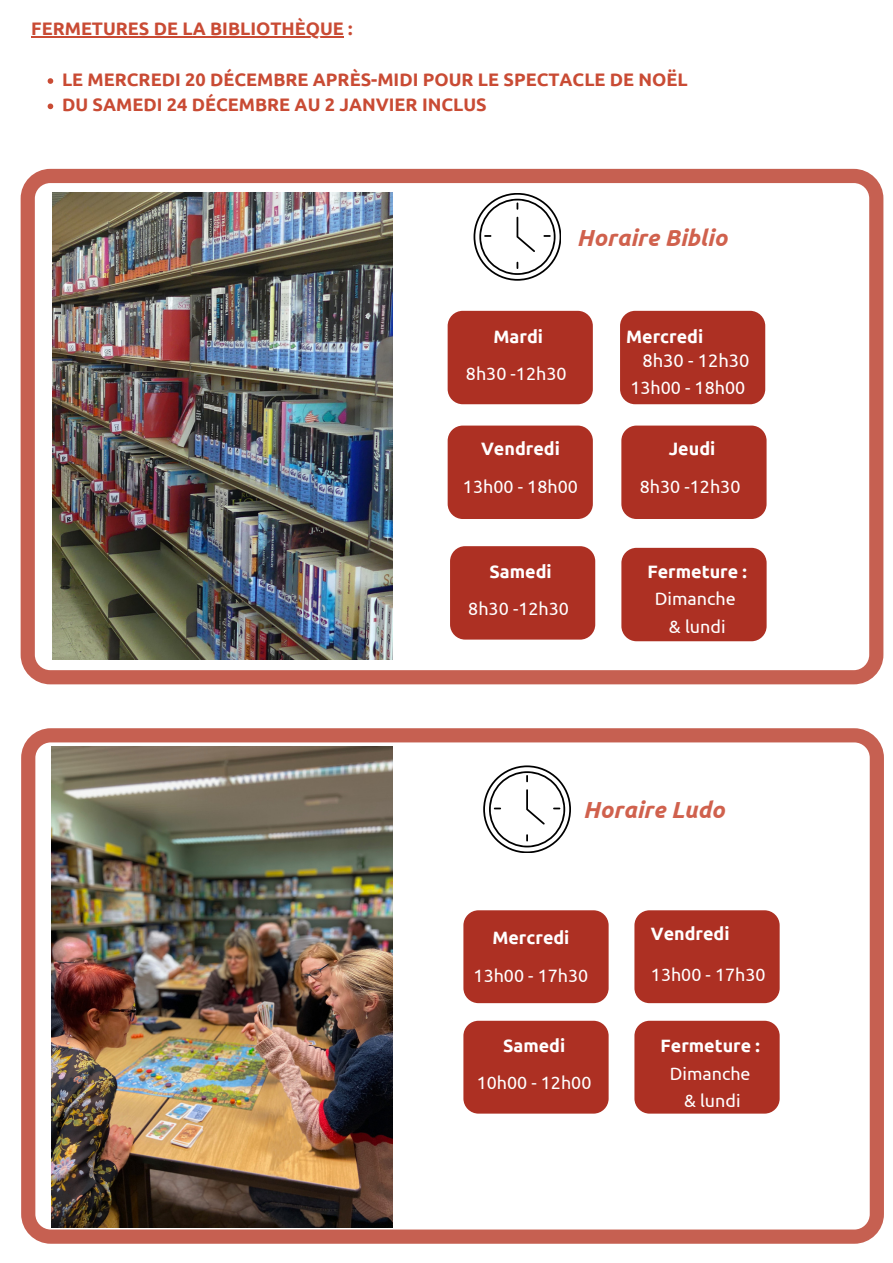
<style>
.page{position:relative;width:893px;height:1263px;background:#fff}
.page>*{position:absolute;margin:0;border:0;box-sizing:border-box;transform-origin:0 0}
.t1{font:italic 700 23.17px "Ubuntu";color:#d0614d}
.t2{font:18.3px "Ubuntu";color:#fff}
.t3{font:700 18.08px "Ubuntu";color:#c94b34}
.t4{font:17.92px/37.7px "Ubuntu";color:#fff;text-align:center}
.t5{font:700 17.92px/27.6px "Ubuntu";color:#fff;text-align:center}
.t6{font:17.85px/36.6px "Ubuntu";color:#fff;text-align:center}
.t7{font:700 17.85px/27.6px "Ubuntu";color:#fff;text-align:center}
.s1{font-weight:700}
.s2{font-weight:400}
</style>
<div class="page">
<img style="left:21px;top:169px;width:862px;height:515px">
<img style="left:21px;top:728px;width:863px;height:516px">
<svg style="left:48px;top:78px;width:5px;height:6px"></svg>
<svg style="left:48px;top:104px;width:5px;height:5px"></svg>
<hr style="left:31px;top:37px;width:313px;height:1px;background:#c94b34">
<p class="t3" style="left:31px;top:19px;width:323px">FERMETURES DE LA BIBLIOTHÈQUE :</p>
<p class="t3" style="left:62px;top:69px;width:627px">LE MERCREDI 20 DÉCEMBRE APRÈS-MIDI POUR LE SPECTACLE DE NOËL</p>
<p class="t3" style="left:62px;top:95px;width:426px">DU SAMEDI 24 DÉCEMBRE AU 2 JANVIER INCLUS</p>
<p class="t1" style="left:577px;top:224px;width:152px">Horaire Biblio</p>
<p class="t5" style="left:493px;top:322px;width:51px">Mardi</p>
<p class="t4" style="left:466px;top:355px;width:102px">8h30 -12h30</p>
<p class="t5" style="left:626px;top:322px;width:79px">Mercredi</p>
<p class="t2" style="left:642px;top:350px;width:109px">8h30 - 12h30</p>
<p class="t4" style="left:630px;top:369px;width:116px">13h00 - 18h00</p>
<p class="t4" style="left:463px;top:429px;width:117px"><span class="s1">Vendredi<br></span>13h00 - 18h00</p>
<p class="t5" style="left:669px;top:435px;width:48px">Jeudi</p>
<p class="t4" style="left:639px;top:467px;width:102px">8h30 -12h30</p>
<p class="t5" style="left:489px;top:557px;width:64px">Samedi</p>
<p class="t4" style="left:468px;top:590px;width:102px">8h30 -12h30</p>
<p class="t5" style="left:647px;top:557px;width:101px">Fermeture :<br><span class="s2">Dimanche</span></p>
<p class="t4" style="left:669px;top:607px;width:58px">&amp; lundi</p>
<p class="t1" style="left:583px;top:796px;width:143px">Horaire Ludo</p>
<p class="t7" style="left:492px;top:923px;width:78px">Mercredi</p>
<p class="t6" style="left:473px;top:957px;width:116px">13h00 - 17h30</p>
<p class="t6" style="left:477px;top:1027px;width:116px"><span class="s1">Samedi<br></span>10h00 - 12h00</p>
<p class="t7" style="left:651px;top:919px;width:80px">Vendredi</p>
<p class="t6" style="left:651px;top:956px;width:116px">13h00 - 17h30</p>
<p class="t7" style="left:660px;top:1032px;width:101px">Fermeture :<br><span class="s2">Dimanche</span></p>
<p class="t6" style="left:684px;top:1082px;width:58px">&amp; lundi</p>
</div>
